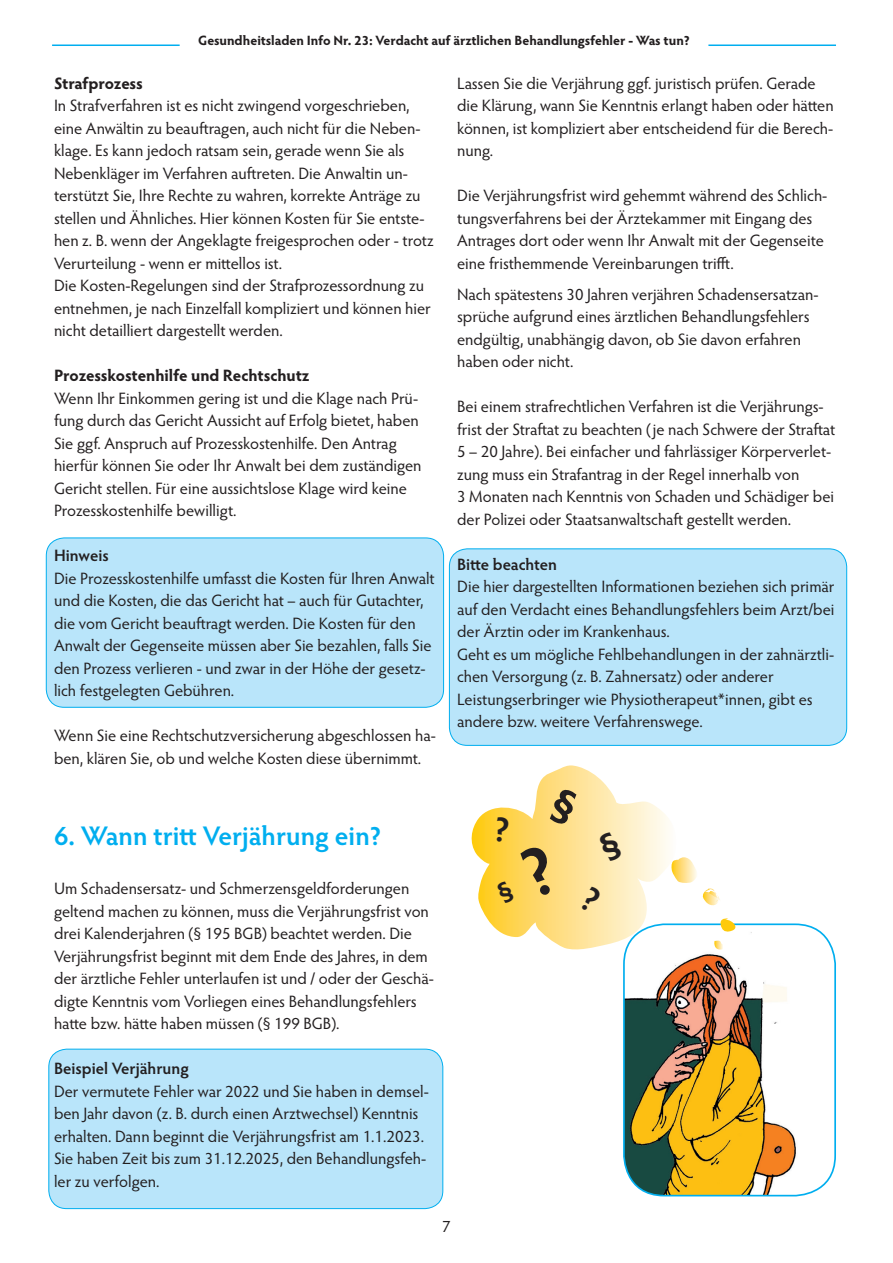
<style>
.page{position:relative;width:893px;height:1263px;background:#fff}
.page>*{position:absolute;margin:0;border:0;box-sizing:border-box;transform-origin:0 0}
.Überschrift_18{font:600 27px "Hypatia Sans Pro";letter-spacing:-.005em;color:#00aeef}
._11-15{font:16.5px/22.5px "Hypatia Sans Pro";letter-spacing:-.005em;color:#231f20}
._11-15-2{font:700 16.5px "Hypatia Sans Pro";letter-spacing:-.01em;color:#231f20}
._11-15-3{font:600 16.5px "Hypatia Sans Pro";color:#231f20}
.t1{font:700 13.5px "Hypatia Sans Pro";color:#231f20}
</style>
<div class="page">
<hr style="left:52px;top:44px;width:128px;height:2px;background:#00aeef">
<hr style="left:708px;top:44px;width:128px;height:2px;background:#00aeef">
<div style="left:46px;top:538px;width:398px;height:169px;background:#b9e5fa;border-radius:18px"></div>
<div style="left:46px;top:537px;width:398px;height:171px;border:1px solid #00aeef;border-radius:18px"></div>
<div style="left:449px;top:549px;width:398px;height:196px;background:#b9e5fa;border-radius:18px"></div>
<div style="left:449px;top:548px;width:398px;height:198px;border:1px solid #00aeef;border-radius:18px"></div>
<div style="left:49px;top:1049px;width:394px;height:159px;background:#b9e5fa;border-radius:18px"></div>
<div style="left:48px;top:1049px;width:395px;height:160px;border:1px solid #00aeef;border-radius:18px"></div>
<img style="left:626px;top:925px;width:185px;height:270px">
<div style="left:623px;top:923px;width:213px;height:273px;border:2px solid #00aeef;border-radius:40px"></div>
<svg style="left:471px;top:765px;width:273px;height:187px"></svg>
<p class="t1" style="left:198px;top:31px;width:493px">Gesundheitsladen Info Nr. 23: Verdacht auf ärztlichen Behandlungsfehler - Was tun?</p>
<p class="_11-15-2" style="left:54px;top:71px;width:90px">Strafprozess</p>
<p class="_11-15" style="left:54px;top:94px;width:381px">In Strafverfahren ist es nicht zwingend vorgeschrieben, eine Anwältin zu beauftragen, auch nicht für die Neben&shy;klage. Es kann jedoch ratsam sein, gerade wenn Sie als Nebenkläger im Verfahren auftreten. Die Anwaltin un&shy;terstützt Sie, Ihre Rechte zu wahren, korrekte Anträge zu stellen und Ähnliches. Hier können Kosten für Sie entste&shy;hen z. B. wenn der Angeklagte freigesprochen oder - trotz Verurteilung - wenn er mittellos ist.</p>
<p class="_11-15" style="left:54px;top:274px;width:378px">Die Kosten-Regelungen sind der Strafprozessordnung zu entnehmen, je nach Einzelfall kompliziert und können hier nicht detailliert dargestellt werden.</p>
<p class="_11-15-2" style="left:54px;top:364px;width:257px">Prozesskostenhilfe und Rechtschutz</p>
<p class="_11-15" style="left:54px;top:386px;width:369px">Wenn Ihr Einkommen gering ist und die Klage nach Prü&shy;fung durch das Gericht Aussicht auf Erfolg bietet, haben Sie ggf. Anspruch auf Prozesskostenhilfe. Den Antrag hierfür können Sie oder Ihr Anwalt bei dem zuständigen Gericht stellen. Für eine aussichtslose Klage wird keine Prozesskostenhilfe bewilligt.</p>
<p class="_11-15-3" style="left:54px;top:544px;width:56px">Hinweis</p>
<p class="_11-15" style="left:54px;top:566px;width:382px">Die Prozesskostenhilfe umfasst die Kosten für Ihren Anwalt und die Kosten, die das Gericht hat – auch für Gutachter, die vom Gericht beauftragt werden. Die Kosten für den Anwalt der Gegenseite müssen aber Sie bezahlen, falls Sie den Prozess verlieren - und zwar in der Höhe der gesetz&shy;lich festgelegten Gebühren.</p>
<p class="_11-15" style="left:54px;top:724px;width:383px">Wenn Sie eine Rechtschutzversicherung abgeschlossen ha&shy;ben, klären Sie, ob und welche Kosten diese übernimmt.</p>
<p class="_11-15" style="left:457px;top:71px;width:378px">Lassen Sie die Verjährung ggf. juristisch prüfen. Gerade die Klärung, wann Sie Kenntnis erlangt haben oder hätten können, ist kompliziert aber entscheidend für die Berech&shy;nung.</p>
<p class="_11-15" style="left:457px;top:184px;width:372px">Die Verjährungsfrist wird gehemmt während des Schlich&shy;tungsverfahrens bei der Ärztekammer mit Eingang des Antrages dort oder wenn Ihr Anwalt mit der Gegenseite eine fristhemmende Vereinbarungen trifft.</p>
<p class="_11-15" style="left:457px;top:282px;width:363px">Nach spätestens 30 Jahren verjähren Schadensersatzan&shy;sprüche aufgrund eines ärztlichen Behandlungsfehlers endgültig, unabhängig davon, ob Sie davon erfahren haben oder nicht.</p>
<p class="_11-15" style="left:457px;top:395px;width:380px">Bei einem strafrechtlichen Verfahren ist die Verjährungs&shy;frist der Straftat zu beachten ( je nach Schwere der Straftat 5 – 20 Jahre). Bei einfacher und fahrlässiger Körperverlet&shy;zung muss ein Strafantrag in der Regel innerhalb von</p>
<p class="_11-15" style="left:457px;top:485px;width:379px">3 Monaten nach Kenntnis von Schaden und Schädiger bei der Polizei oder Staatsanwaltschaft gestellt werden.</p>
<p class="_11-15-3" style="left:457px;top:553px;width:101px">Bitte beachten</p>
<p class="_11-15" style="left:457px;top:575px;width:379px;text-align:justify">Die hier dargestellten Informationen beziehen sich primär auf den Verdacht eines Behandlungsfehlers beim Arzt/bei der Ärztin oder im Krankenhaus.</p>
<p class="_11-15" style="left:457px;top:642px;width:379px">Geht es um mögliche Fehlbehandlungen in der zahnärztli&shy;chen Versorgung (z. B. Zahnersatz) oder anderer</p>
<p class="_11-15" style="left:457px;top:687px;width:357px">Leistungserbringer wie Physiotherapeut*innen, gibt es andere bzw. weitere Verfahrenswege.</p>
<p class="Überschrift_18" style="left:54px;top:817px;width:329px">6. Wann tritt Verjährung ein?</p>
<p class="_11-15" style="left:54px;top:877px;width:381px">Um Schadensersatz- und Schmerzensgeldforderungen geltend machen zu können, muss die Verjährungsfrist von drei Kalenderjahren (§ 195 BGB) beachtet werden. Die Verjährungsfrist beginnt mit dem Ende des Jahres, in dem der ärztliche Fehler unterlaufen ist und / oder der Geschä&shy;digte Kenntnis vom Vorliegen eines Behandlungsfehlers hatte bzw. hätte haben müssen (§ 199 BGB).</p>
<p class="_11-15-3" style="left:54px;top:1057px;width:136px">Beispiel Verjährung</p>
<p class="_11-15" style="left:54px;top:1079px;width:376px">Der vermutete Fehler war 2022 und Sie haben in demsel&shy;ben Jahr davon (z. B. durch einen Arztwechsel) Kenntnis erhalten. Dann beginnt die Verjährungsfrist am 1.1.2023.<br>Sie haben Zeit bis zum 31.12.2025, den Behandlungsfeh&shy;ler zu verfolgen.</p>
<p class="_11-15" style="left:442px;top:1214px;width:10px">7</p>
</div>
